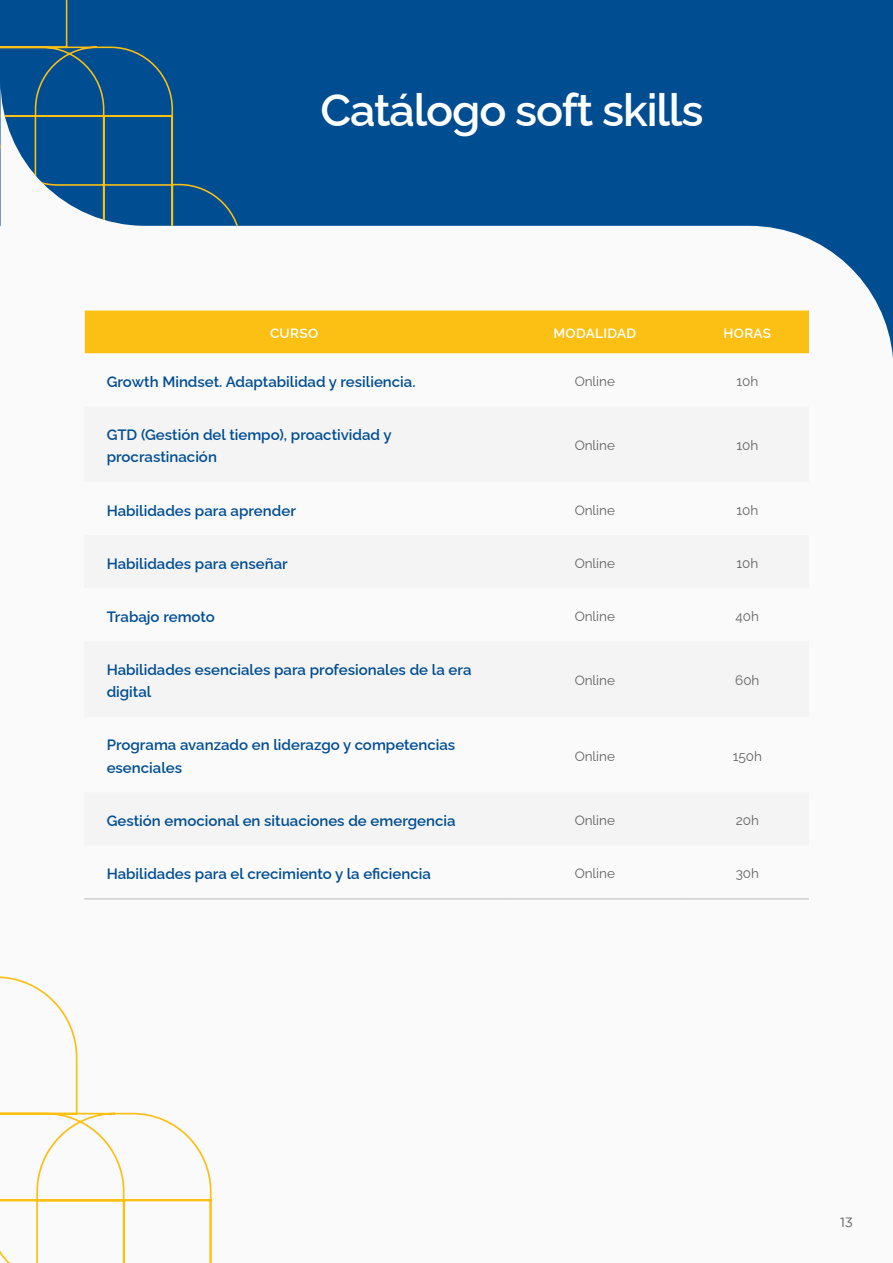
<style>
.page{position:relative;width:893px;height:1263px;background:#fafafa}
.page>*{position:absolute;margin:0;border:0;box-sizing:border-box;transform-origin:0 0}
.t1{font:600 45px "Raleway";letter-spacing:-.025em;color:#fff}
.t2{font:600 15px/22.5px "Raleway";color:#004d92}
.t3{font:13.5px "Raleway";color:#646363}
.t4{font:600 13.5px "Raleway";letter-spacing:.025em;color:#fff}
.t5{font:13.5px "Gotham";color:#646363}
</style>
<div class="page">
<svg style="left:242px;top:0;width:651px;height:358px;fill:#004d92"></svg>
<svg style="left:0;top:0;width:242px;height:354px"></svg>
<div style="left:84px;top:310px;width:725px;height:43px;background:#fcc014"></div>
<hr style="left:84px;top:311px;width:1px;height:42px;background:#fff">
<hr style="left:84px;top:899px;width:420px;height:1px;background:#b8b7b7">
<hr style="left:504px;top:899px;width:182px;height:1px;background:#b8b7b7">
<hr style="left:686px;top:899px;width:123px;height:1px;background:#b8b7b7">
<svg style="left:0;top:976px;width:212px;height:287px"></svg>
<h1 class="t1" style="left:320px;top:75px;width:384px">Catálogo soft skills</h1>
<p class="t4" style="left:270px;top:323px;width:50px">CURSO</p>
<p class="t4" style="left:553px;top:323px;width:84px">MODALIDAD</p>
<p class="t4" style="left:723px;top:323px;width:49px">HORAS</p>
<p class="t2" style="left:107px;top:369px;width:310px">Growth Mindset. Adaptabilidad y resiliencia.</p>
<p class="t3" style="left:575px;top:371px;width:42px">Online</p>
<p class="t3" style="left:736px;top:371px;width:23px">10h</p>
<p class="t2" style="left:107px;top:422px;width:286px">GTD (Gestión del tiempo), proactividad y procrastinación</p>
<p class="t3" style="left:575px;top:435px;width:42px">Online</p>
<p class="t3" style="left:736px;top:435px;width:23px">10h</p>
<p class="t2" style="left:107px;top:497px;width:191px">Habilidades para aprender</p>
<p class="t3" style="left:575px;top:499px;width:42px">Online</p>
<p class="t3" style="left:736px;top:499px;width:23px">10h</p>
<p class="t2" style="left:107px;top:550px;width:183px">Habilidades para enseñar</p>
<p class="t3" style="left:575px;top:552px;width:42px">Online</p>
<p class="t3" style="left:736px;top:552px;width:23px">10h</p>
<p class="t2" style="left:107px;top:603px;width:110px">Trabajo remoto</p>
<p class="t3" style="left:575px;top:605px;width:42px">Online</p>
<p class="t3" style="left:736px;top:605px;width:25px">40h</p>
<p class="t2" style="left:107px;top:657px;width:366px">Habilidades esenciales para profesionales de la era digital</p>
<p class="t3" style="left:575px;top:670px;width:42px">Online</p>
<p class="t3" style="left:735px;top:670px;width:26px">60h</p>
<p class="t2" style="left:107px;top:732px;width:350px">Programa avanzado en liderazgo y competencias esenciales</p>
<p class="t3" style="left:575px;top:745px;width:42px">Online</p>
<p class="t3" style="left:733px;top:745px;width:31px">150h</p>
<p class="t2" style="left:107px;top:808px;width:350px">Gestión emocional en situaciones de emergencia</p>
<p class="t3" style="left:575px;top:810px;width:42px">Online</p>
<p class="t3" style="left:736px;top:810px;width:25px">20h</p>
<p class="t2" style="left:107px;top:861px;width:326px">Habilidades para el crecimiento y la eficiencia</p>
<p class="t3" style="left:575px;top:863px;width:42px">Online</p>
<p class="t3" style="left:736px;top:863px;width:25px">30h</p>
<p class="t5" style="left:840px;top:1215px;width:15px">13</p>
</div>
